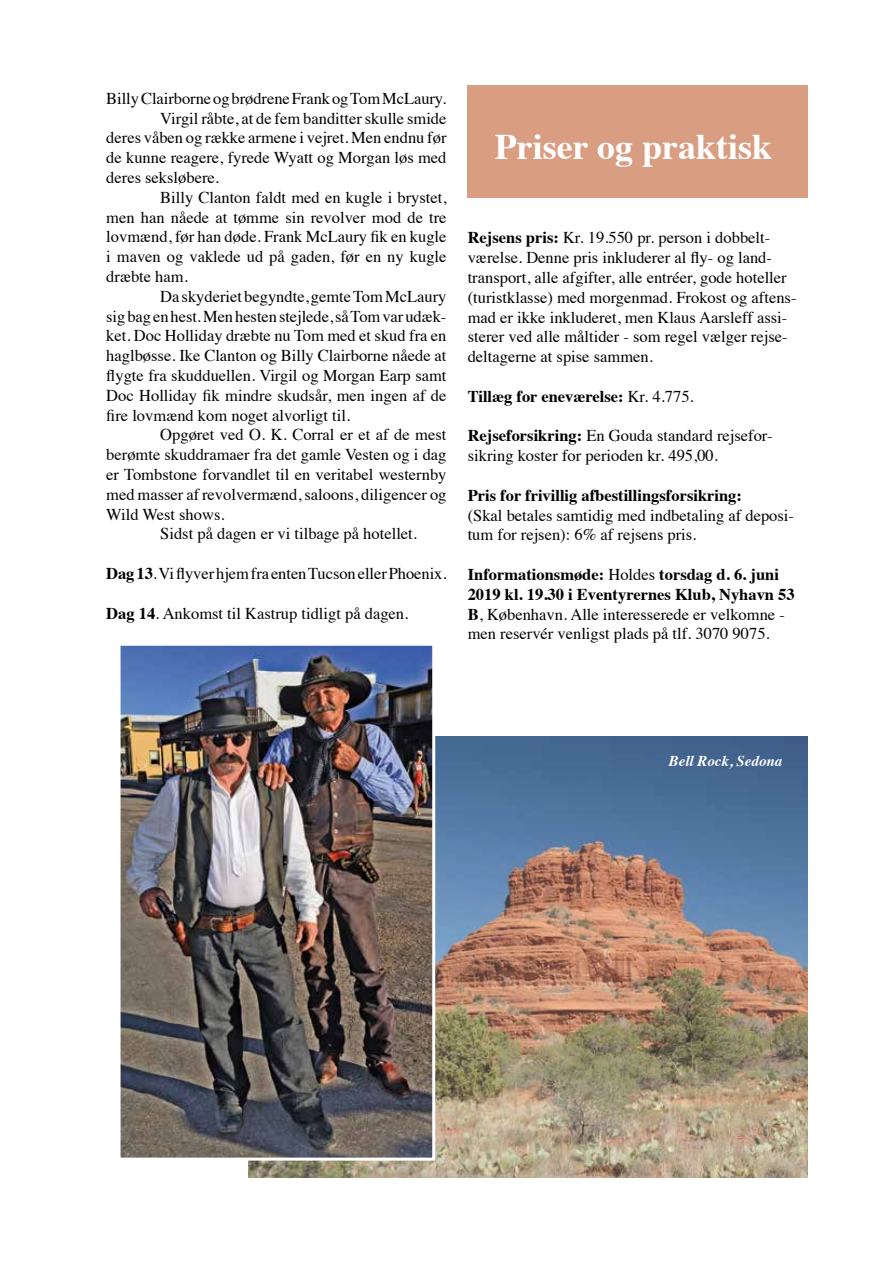
<style>
.page{position:relative;width:893px;height:1263px;background:#fff}
.page>*{position:absolute;margin:0;border:0;box-sizing:border-box;transform-origin:0 0}
.t1{font:700 36px "Times";color:#fff}
.t2{font:16.5px/19.8px "Times";color:#000}
.t3{font:700 16.5px "Times";color:#000}
.t4{font:italic 700 15px "Times";color:#fff}
.s1{font-weight:700}
.s2{font-weight:400}
</style>
<div class="page">
<div style="left:468px;top:85px;width:340px;height:113px;background:#d99d82"></div>
<img style="left:249px;top:736px;width:559px;height:442px">
<img style="left:122px;top:647px;width:309px;height:509px">
<div style="left:118px;top:643px;width:317px;height:517px;border:3px solid #fff"></div>
<p class="t2" style="left:106px;top:87px;width:341px">Billy Clairborne og brødrene Frank og Tom McLaury.</p>
<p class="t2" style="left:160px;top:107px;width:288px">Virgil råbte, at de fem banditter skulle smide</p>
<p class="t2" style="left:106px;top:127px;width:342px">deres våben og række armene i vejret. Men endnu før</p>
<p class="t2" style="left:106px;top:146px;width:342px">de kunne reagere, fyrede Wyatt og Morgan løs med</p>
<p class="t2" style="left:106px;top:166px;width:114px">deres seksløbere.</p>
<p class="t2" style="left:160px;top:186px;width:288px">Billy Clanton faldt med en kugle i brystet,</p>
<p class="t2" style="left:106px;top:206px;width:342px">men han nåede at tømme sin revolver mod de tre</p>
<p class="t2" style="left:106px;top:226px;width:342px">lovmænd, før han døde. Frank McLaury fik en kugle</p>
<p class="t2" style="left:106px;top:245px;width:342px">i maven og vaklede ud på gaden, før en ny kugle</p>
<p class="t2" style="left:106px;top:265px;width:83px">dræbte ham.</p>
<p class="t2" style="left:160px;top:285px;width:288px">Da skyderiet begyndte, gemte Tom McLaury</p>
<p class="t2" style="left:106px;top:305px;width:342px">sig bag en hest. Men hesten stejlede, så Tom var udæk-</p>
<p class="t2" style="left:106px;top:325px;width:342px">ket. Doc Holliday dræbte nu Tom med et skud fra en</p>
<p class="t2" style="left:106px;top:344px;width:342px">haglbøsse. Ike Clanton og Billy Clairborne nåede at</p>
<p class="t2" style="left:106px;top:364px;width:342px">flygte fra skudduellen. Virgil og Morgan Earp samt</p>
<p class="t2" style="left:106px;top:384px;width:342px">Doc Holliday fik mindre skudsår, men ingen af de</p>
<p class="t2" style="left:106px;top:404px;width:245px">fire lovmænd kom noget alvorligt til.</p>
<p class="t2" style="left:160px;top:424px;width:288px">Opgøret ved O. K. Corral er et af de mest</p>
<p class="t2" style="left:106px;top:443px;width:342px">berømte skuddramaer fra det gamle Vesten og i dag</p>
<p class="t2" style="left:106px;top:463px;width:342px">er Tombstone forvandlet til en veritabel westernby</p>
<p class="t2" style="left:106px;top:483px;width:342px">med masser af revolvermænd, saloons, diligencer og</p>
<p class="t2" style="left:106px;top:503px;width:120px">Wild West shows.</p>
<p class="t2" style="left:160px;top:523px;width:258px">Sidst på dagen er vi tilbage på hotellet.</p>
<p class="t2" style="left:106px;top:562px;width:342px"><span class="s1">Dag 13</span>. Vi flyver hjem fra enten Tucson eller Phoenix.</p>
<p class="t2" style="left:106px;top:602px;width:304px"><span class="s1">Dag 14</span>. Ankomst til Kastrup tidligt på dagen.</p>
<h1 class="t1" style="left:495px;top:112px;width:279px">Priser og praktisk</h1>
<p class="t2" style="left:468px;top:226px;width:330px"><span class="s1">Rejsens pris:</span> Kr. 19.550 pr. person i dobbelt&shy;værelse. Denne pris inkluderer al fly- og land&shy;transport, alle afgifter, alle entréer, gode hoteller (turistklasse) med morgenmad. Frokost og aftens&shy;mad er ikke inkluderet, men Klaus Aarsleff assi&shy;sterer ved alle måltider - som regel vælger rejse&shy;deltagerne at spise sammen.</p>
<p class="t3" style="left:468px;top:380px;width:227px">Tillæg for eneværelse: <span class="s2">Kr. 4.775.</span></p>
<p class="t2" style="left:468px;top:424px;width:306px"><span class="s1">Rejseforsikring:</span> En Gouda standard rejsefor&shy;sikring koster for perioden kr. 495,00.</p>
<p class="t3" style="left:468px;top:479px;width:276px">Pris for frivillig afbestillingsforsikring:</p>
<p class="t2" style="left:468px;top:504px;width:328px">(Skal betales samtidig med indbetaling af deposi&shy;tum for rejsen): 6% af rejsens pris.</p>
<p class="t2" style="left:468px;top:563px;width:328px"><span class="s1">Informationsmøde:</span> Holdes <span class="s1">torsdag d. 6. juni 2019 kl. 19.30 i Eventyrernes Klub, Nyhavn 53<br>B</span>, København. Alle interesserede er velkomne - men reservér venligst plads på tlf. 3070 9075.</p>
<p class="t4" style="left:669px;top:746px;width:115px">Bell Rock, Sedona</p>
</div>
